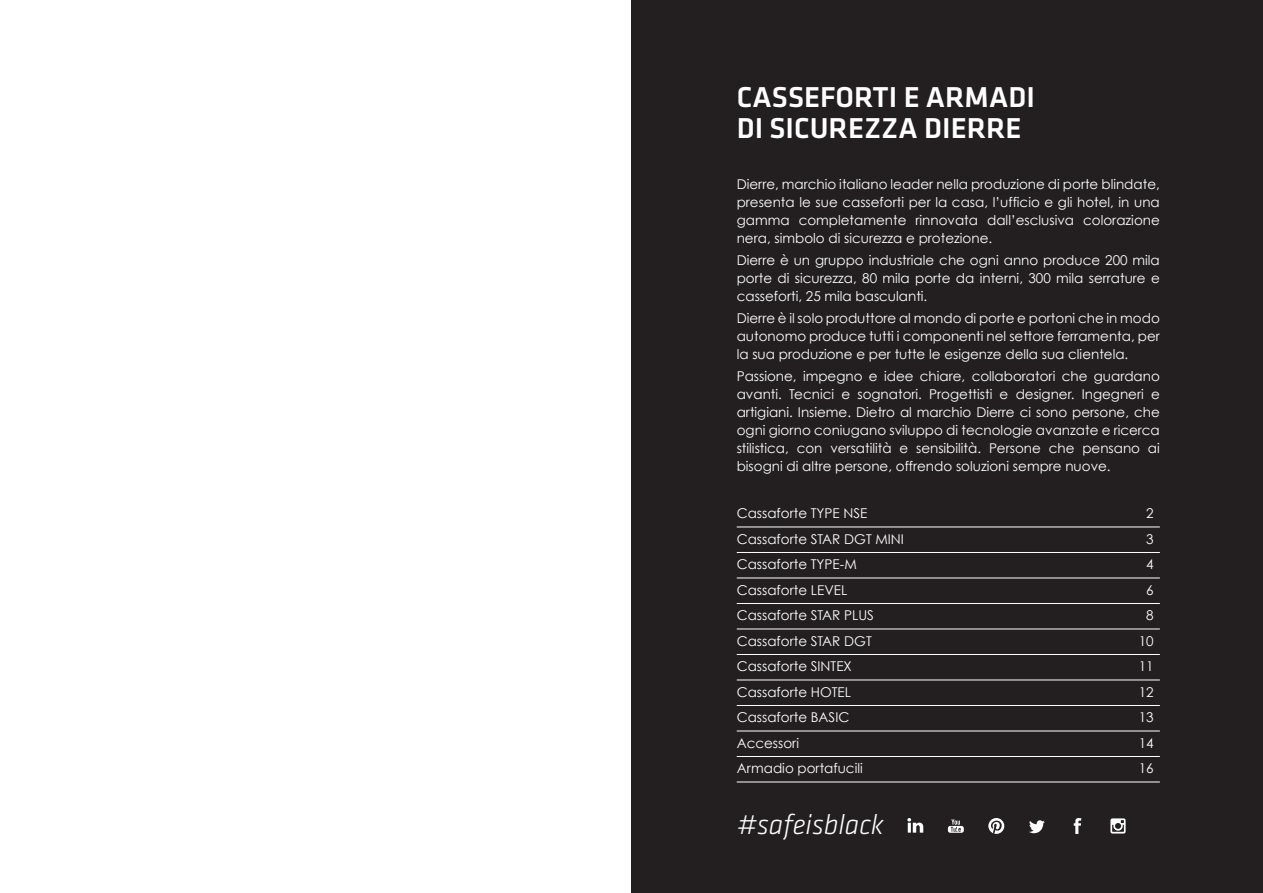
<style>
.page{position:relative;width:1263px;height:893px;background:#fff}
.page>*{position:absolute;margin:0;border:0;box-sizing:border-box;transform-origin:0 0}
.t1{font:500 29.85px/30.9px "Klavika";color:#fff}
.t2{font:italic 300 28.95px "Klavika";color:#fff}
.t3{font:13.5px/18px "Century Gothic";color:#fff;text-align:justify}
</style>
<div class="page">
<div style="left:631px;top:0;width:632px;height:893px;background:#231f20"></div>
<svg style="left:1074px;top:818px;width:7px;height:16px"></svg>
<svg style="left:1029px;top:820px;width:16px;height:13px"></svg>
<svg style="left:988px;top:818px;width:16px;height:16px"></svg>
<svg style="left:948px;top:819px;width:16px;height:14px"></svg>
<svg style="left:907px;top:818px;width:16px;height:15px"></svg>
<svg style="left:1110px;top:818px;width:15px;height:15px"></svg>
<hr style="left:737px;top:527px;width:423px;height:1px;background:#fff">
<hr style="left:737px;top:552px;width:423px;height:1px;background:#fff">
<hr style="left:737px;top:578px;width:423px;height:1px;background:#fff">
<hr style="left:737px;top:603px;width:423px;height:1px;background:#fff">
<hr style="left:737px;top:629px;width:423px;height:1px;background:#fff">
<hr style="left:737px;top:654px;width:423px;height:1px;background:#fff">
<hr style="left:737px;top:680px;width:423px;height:1px;background:#fff">
<hr style="left:737px;top:705px;width:423px;height:1px;background:#fff">
<hr style="left:737px;top:731px;width:423px;height:1px;background:#fff">
<hr style="left:737px;top:756px;width:423px;height:1px;background:#fff">
<hr style="left:737px;top:782px;width:423px;height:1px;background:#fff">
<h1 class="t1" style="left:737px;top:83px;width:300px">CASSEFORTI E ARMADI<br>DI SICUREZZA DIERRE</h1>
<p class="t3" style="left:737px;top:175px;width:425px">Dierre, marchio italiano leader nella produzione di porte blindate, presenta le sue casseforti per la casa, l’ufficio e gli hotel, in una gamma completamente rinnovata dall’esclusiva colorazione nera, simbolo di sicurezza e protezione.</p>
<p class="t3" style="left:737px;top:251px;width:425px">Dierre è un gruppo industriale che ogni anno produce 200 mila porte di sicurezza, 80 mila porte da interni, 300 mila serrature e casseforti, 25 mila basculanti.</p>
<p class="t3" style="left:737px;top:309px;width:425px">Dierre è il solo produttore al mondo di porte e portoni che in modo autonomo produce tutti i componenti nel settore ferramenta, per la sua produzione e per tutte le esigenze della sua clientela.</p>
<p class="t3" style="left:737px;top:367px;width:425px">Passione, impegno e idee chiare, collaboratori che guardano avanti. Tecnici e sognatori. Progettisti e designer. Ingegneri e artigiani. Insieme. Dietro al marchio Dierre ci sono persone, che ogni giorno coniugano sviluppo di tecnologie avanzate e ricerca stilistica, con versatilità e sensibilità. Persone che pensano ai bisogni di altre persone, offrendo soluzioni sempre nuove.</p>
<p class="t3" style="left:737px;top:504px;width:132px">Cassaforte TYPE NSE</p>
<p class="t3" style="left:1146px;top:504px;width:9px">2</p>
<p class="t3" style="left:737px;top:530px;width:169px">Cassaforte STAR DGT MINI</p>
<p class="t3" style="left:1146px;top:530px;width:9px">3</p>
<p class="t3" style="left:737px;top:555px;width:121px">Cassaforte TYPE-M</p>
<p class="t3" style="left:1146px;top:555px;width:9px">4</p>
<p class="t3" style="left:737px;top:581px;width:112px">Cassaforte LEVEL</p>
<p class="t3" style="left:1146px;top:581px;width:9px">6</p>
<p class="t3" style="left:737px;top:606px;width:139px">Cassaforte STAR PLUS</p>
<p class="t3" style="left:1146px;top:606px;width:9px">8</p>
<p class="t3" style="left:737px;top:632px;width:136px">Cassaforte STAR DGT</p>
<p class="t3" style="left:1139px;top:632px;width:16px">10</p>
<p class="t3" style="left:737px;top:657px;width:117px">Cassaforte SINTEX</p>
<p class="t3" style="left:1139px;top:657px;width:16px">11</p>
<p class="t3" style="left:737px;top:683px;width:116px">Cassaforte HOTEL</p>
<p class="t3" style="left:1139px;top:683px;width:16px">12</p>
<p class="t3" style="left:737px;top:708px;width:114px">Cassaforte BASIC</p>
<p class="t3" style="left:1139px;top:708px;width:16px">13</p>
<p class="t3" style="left:737px;top:734px;width:64px">Accessori</p>
<p class="t3" style="left:1139px;top:734px;width:16px">14</p>
<p class="t3" style="left:737px;top:759px;width:128px">Armadio portafucili</p>
<p class="t3" style="left:1139px;top:759px;width:16px">16</p>
<h2 class="t2" style="left:737px;top:808px;width:149px">#safeisblack</h2>
</div>
